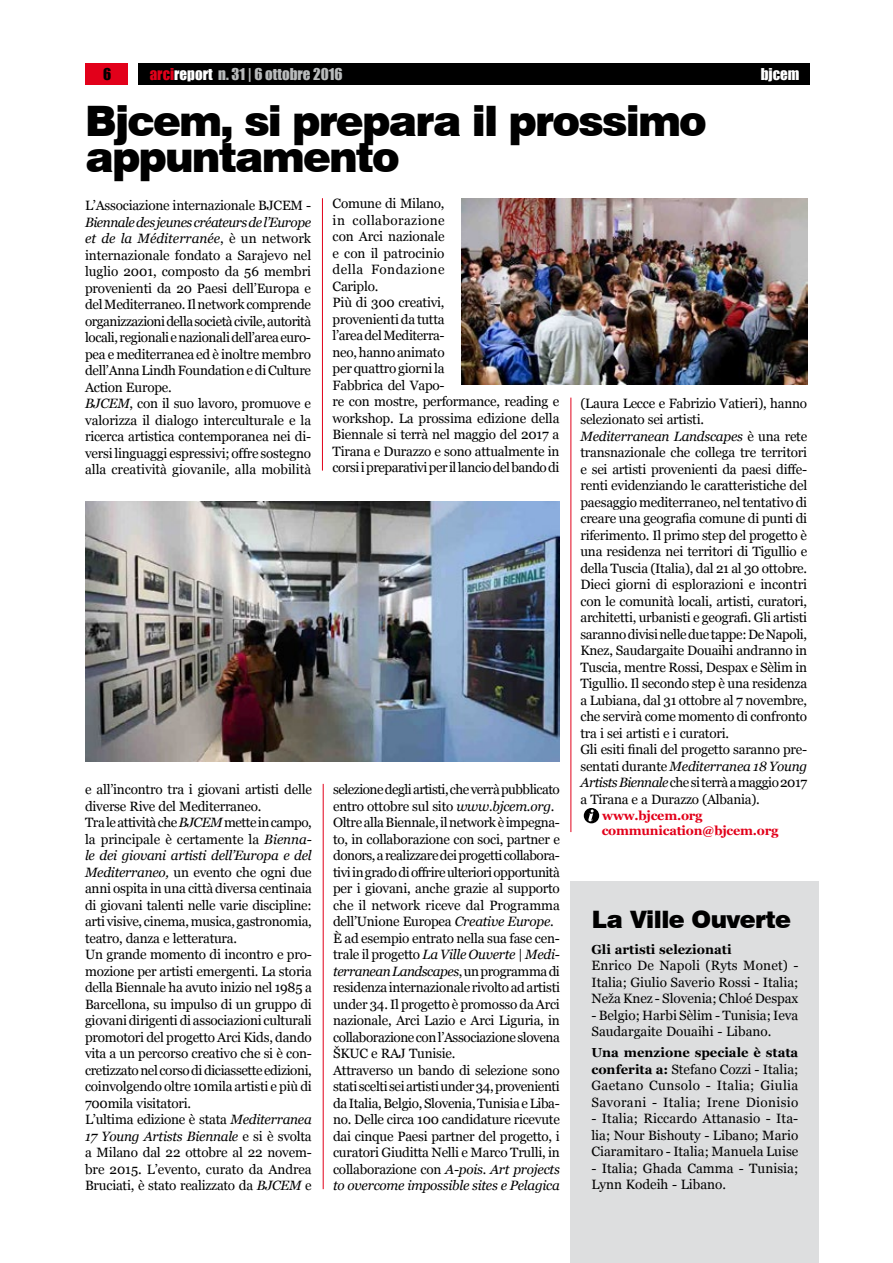
<style>
.page{position:relative;width:893px;height:1263px;background:#fff}
.page>*{position:absolute;margin:0;border:0;box-sizing:border-box;transform-origin:0 0}
.t1{font:900 42px/36px "Swiss 721 BT";letter-spacing:-.045em;color:#000}
.t2{font:900 24px "Swiss 721 BT";letter-spacing:-.025em;color:#000}
.t3{font:15px "Impact";color:#b9bbbc}
.t4{font:15px "Impact";color:#fff}
.t5{font:15px "Impact";color:#000}
.t6{font:13.5px/16.5px "Georgia";letter-spacing:-.02em;color:#000}
.t7{font:13.5px/16.5px "Georgia";color:#000}
.t8{font:13.5px/16.5px "Georgia";letter-spacing:.005em;color:#000}
.t9{font:700 13.05px "Georgia";color:#000}
.t10{font:700 12.75px/15px "Georgia";letter-spacing:-.02em;color:#e2001a}
.s1{color:#e2001a}
.s2{color:#fff}
.s3{font-style:italic}
.s4{font-weight:700;font-size:13.05px}
</style>
<div class="page">
<div style="left:85px;top:64px;width:43px;height:21px;background:#e2001a"></div>
<div style="left:138px;top:64px;width:672px;height:21px;background:#000"></div>
<div style="left:570px;top:882px;width:249px;height:381px;background:#dddedf"></div>
<div style="left:584px;top:808px;width:15px;height:15px;background:#000;border-radius:50%"></div>
<svg style="left:588px;top:809px;width:6px;height:12px"></svg>
<hr style="left:322px;top:198px;width:1px;height:273px;background:#e2001a">
<hr style="left:570px;top:398px;width:1px;height:434px;background:#e2001a">
<img style="left:85px;top:502px;width:474px;height:259px">
<img style="left:462px;top:198px;width:345px;height:186px">
<hr style="left:323px;top:784px;width:1px;height:405px;background:#e2001a">
<p class="t5" style="left:103px;top:62px;width:10px">6</p>
<p class="t3" style="left:150px;top:62px;width:194px"><span class="s1">arci</span><span class="s2">report</span> n. 31 | 6 ottobre 2016</p>
<p class="t4" style="left:761px;top:62px;width:40px">bjcem</p>
<h1 class="t1" style="left:85px;top:103px;width:623px">Bjcem, si prepara il prossimo appuntamento</h1>
<p class="t6" style="left:85px;top:197px;width:228px">L’Associazione internazionale BJCEM -</p>
<p class="t6" style="left:85px;top:214px;width:228px"><span class="s3">Biennale des jeunes créateurs de l’Europe et de la Méditerranée</span>, è un network internazionale fondato a Sarajevo nel luglio 2001, composto da 56 membri provenienti da 20 Paesi dell’Europa e del Mediterraneo. Il network comprende organizzazioni della società civile, autorità locali, regionali e nazionali dell’area euro&shy;pea e mediterranea ed è inoltre membro dell’Anna Lindh Foundation e di Culture Action Europe.<br><span class="s3">BJCEM</span>, con il suo lavoro, promuove e valorizza il dialogo interculturale e la ricerca artistica contemporanea nei di&shy;versi linguaggi espressivi; offre sostegno alla creatività giovanile, alla mobilità</p>
<p class="t6" style="left:333px;top:196px;width:228px">Comune di Milano,<br>in collaborazione<br>con Arci nazionale<br>e con il patrocinio<br>della Fondazione<br>Cariplo.<br>Più di 300 creativi,<br>provenienti da tutta<br>l’area del Mediterra-<br>neo, hanno animato<br>per quattro giorni la<br>Fabbrica del Vapo-<br>re con mostre, performance, reading e workshop. La prossima edizione della<br>Biennale si terrà nel maggio del 2017 a<br>Tirana e Durazzo e sono attualmente in corsi i preparativi per il lancio del bando di</p>
<p class="t6" style="left:580px;top:395px;width:228px">(Laura Lecce e Fabrizio Vatieri), hanno selezionato sei artisti.<br><span class="s3">Mediterranean Landscapes</span> è una rete transnazionale che collega tre territori e sei artisti provenienti da paesi diffe&shy;renti evidenziando le caratteristiche del paesaggio mediterraneo, nel tentativo di creare una geografia comune di punti di riferimento. Il primo step del progetto è una residenza nei territori di Tigullio e della Tuscia (Italia), dal 21 al 30 ottobre.<br>Dieci giorni di esplorazioni e incontri con le comunità locali, artisti, curatori, architetti, urbanisti e geografi. Gli artisti saranno divisi nelle due tappe: De Napoli, Knez, Saudargaite Douaihi andranno in Tuscia, mentre Rossi, Despax e Sèlim in Tigullio. Il secondo step è una residenza a Lubiana, dal 31 ottobre al 7 novembre, che servirà come momento di confronto tra i sei artisti e i curatori.<br>Gli esiti finali del progetto saranno pre&shy;sentati durante <span class="s3">Mediterranea 18 Young Artists Biennale</span> che si terrà a maggio 2017 a Tirana e a Durazzo (Albania).</p>
<p class="t10" style="left:602px;top:808px;width:178px">www.bjcem.org communication@bjcem.org</p>
<p class="t6" style="left:85px;top:781px;width:228px">e all’incontro tra i giovani artisti delle diverse Rive del Mediterraneo.<br>Tra le attività che <span class="s3">BJCEM</span> mette in campo, la principale è certamente la <span class="s3">Bienna&shy;le dei giovani artisti dell’Europa e del Mediterraneo,</span> un evento che ogni due anni ospita in una città diversa centinaia di giovani talenti nelle varie discipline: arti visive, cinema, musica, gastronomia, teatro, danza e letteratura.<br>Un grande momento di incontro e pro&shy;mozione per artisti emergenti. La storia della Biennale ha avuto inizio nel 1985 a Barcellona, su impulso di un gruppo di giovani dirigenti di associazioni culturali promotori del progetto Arci Kids, dando vita a un percorso creativo che si è con&shy;cretizzato nel corso di diciassette edizioni, coinvolgendo oltre 10mila artisti e più di 700mila visitatori.<br>L’ultima edizione è stata <span class="s3">Mediterranea 17 Young Artists Biennale</span> e si è svolta a Milano dal 22 ottobre al 22 novem&shy;bre 2015. L’evento, curato da Andrea Bruciati, è stato realizzato da <span class="s3">BJCEM</span> e</p>
<p class="t6" style="left:333px;top:781px;width:228px">selezione degli artisti, che verrà pubblicato entro ottobre sul sito <span class="s3">www.bjcem.org</span>.<br>Oltre alla Biennale, il network è impegna&shy;to, in collaborazione con soci, partner e donors, a realizzare dei progetti collabora&shy;tivi in grado di offrire ulteriori opportunità per i giovani, anche grazie al supporto che il network riceve dal Programma dell’Unione Europea <span class="s3">Creative Europe</span>.<br>È ad esempio entrato nella sua fase cen&shy;trale il progetto <span class="s3">La Ville Ouverte | Medi&shy;terranean Landscapes</span>, un programma di residenza internazionale rivolto ad artisti under 34. Il progetto è promosso da Arci nazionale, Arci Lazio e Arci Liguria, in collaborazione con l’Associazione slovena ŠKUC e RAJ Tunisie.<br>Attraverso un bando di selezione sono stati scelti sei artisti under 34, provenienti da Italia, Belgio, Slovenia, Tunisia e Liba&shy;no. Delle circa 100 candidature ricevute dai cinque Paesi partner del progetto, i curatori Giuditta Nelli e Marco Trulli, in collaborazione con <span class="s3">A-pois. Art projects to overcome impossible sites e Pelagica</span></p>
<h2 class="t2" style="left:592px;top:905px;width:201px">La Ville Ouverte</h2>
<p class="t9" style="left:591px;top:941px;width:142px">Gli artisti selezionati</p>
<p class="t6" style="left:591px;top:958px;width:208px;text-align:justify">Enrico De Napoli (Ryts Monet) - Italia; Giulio Saverio Rossi - Italia; Neža Knez - Slovenia; Chloé Despax</p>
<p class="t7" style="left:591px;top:1007px;width:208px">- Belgio; Harbi Sèlim - Tunisia; Ieva<br>Saudargaite Douaihi - Libano.</p>
<p class="t9" style="left:591px;top:1044px;width:208px">Una menzione speciale è stata</p>
<p class="t6" style="left:591px;top:1061px;width:208px;text-align:justify"><span class="s4">conferita a:</span> Stefano Cozzi - Italia; Gaetano Cunsolo - Italia; Giulia Savorani - Italia; Irene Dionisio</p>
<p class="t6" style="left:591px;top:1110px;width:208px;text-align:justify">- Italia; Riccardo Attanasio - Ita&shy;lia; Nour Bishouty - Libano; Mario Ciaramitaro - Italia; Manuela Luise</p>
<p class="t8" style="left:591px;top:1160px;width:208px">- Italia; Ghada Camma - Tunisia;<br>Lynn Kodeih - Libano.</p>
</div>
